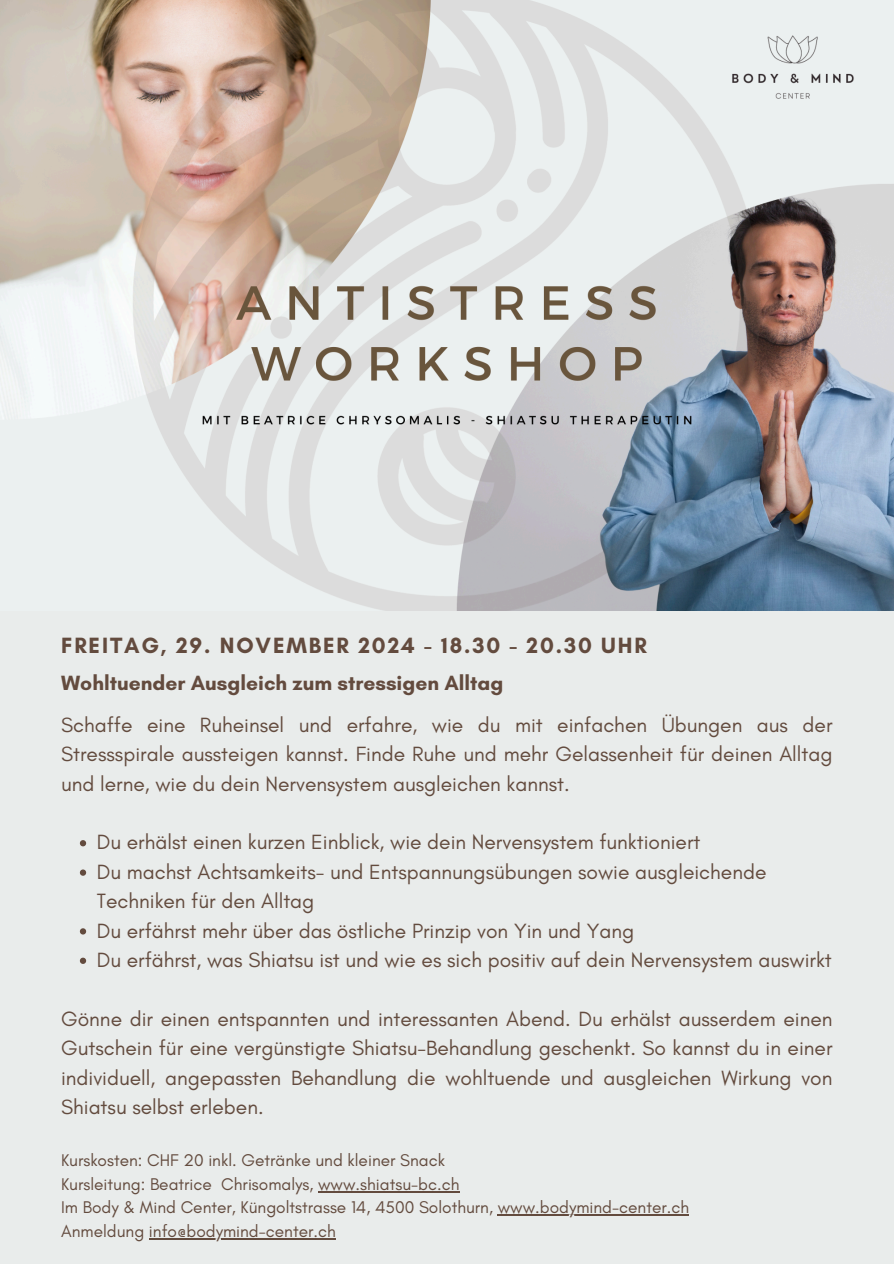
<style>
.page{position:relative;width:894px;height:1264px;background:#fff}
.page>*{position:absolute;margin:0;border:0;box-sizing:border-box;transform-origin:0 0}
.t1{font:700 22.5px "Glacial Indifference";letter-spacing:.085em;color:#634b3e}
.t2{font:21px/29.4px "Glacial Indifference";color:#634b3e;text-align:justify}
.t3{font:700 21px "Glacial Indifference";color:#634b3e}
.t4{font:17.25px "Glacial Indifference";color:#634b3e}
</style>
<div class="page">
<div style="left:0;top:0;width:893px;height:1263px;background:#e9eceb"></div>
<img style="left:0;top:0;width:893px;height:610px">
<svg style="left:80px;top:840px;width:6px;height:6px"></svg>
<svg style="left:80px;top:869px;width:6px;height:6px"></svg>
<svg style="left:80px;top:928px;width:6px;height:6px"></svg>
<svg style="left:80px;top:957px;width:6px;height:6px"></svg>
<hr style="left:318px;top:1190px;width:141px;height:2px;background:#634b3e">
<hr style="left:497px;top:1214px;width:192px;height:1px;background:#634b3e">
<hr style="left:149px;top:1238px;width:187px;height:1px;background:#634b3e">
<h1 class="t1" style="left:61px;top:631px;width:587px">FREITAG, 29. NOVEMBER 2024 - 18.30 - 20.30 UHR</h1>
<h1 class="t3" style="left:61px;top:670px;width:443px">Wohltuender Ausgleich zum stressigen Alltag</h1>
<h2 class="t2" style="left:61px;top:710px;width:772px">Schaffe eine Ruheinsel und erfahre, wie du mit einfachen Übungen aus der Stressspirale aussteigen kannst. Finde Ruhe und mehr Gelassenheit für deinen Alltag und lerne, wie du dein Nervensystem ausgleichen kannst.</h2>
<p class="t2" style="left:97px;top:827px;width:605px">Du erhälst einen kurzen Einblick, wie dein Nervensystem funktioniert</p>
<p class="t2" style="left:97px;top:856px;width:671px">Du machst Achtsamkeits- und Entspannungsübungen sowie ausgleichende<br>Techniken für den Alltag</p>
<p class="t2" style="left:97px;top:915px;width:539px">Du erfährst mehr über das östliche Prinzip von Yin und Yang</p>
<p class="t2" style="left:97px;top:945px;width:736px">Du erfährst, was Shiatsu ist und wie es sich positiv auf dein Nervensystem auswirkt</p>
<h2 class="t2" style="left:61px;top:1003px;width:772px">Gönne dir einen entspannten und interessanten Abend. Du erhälst ausserdem einen Gutschein für eine vergünstigte Shiatsu-Behandlung geschenkt. So kannst du in einer individuell, angepassten Behandlung die wohltuende und ausgleichen Wirkung von Shiatsu selbst erleben.</h2>
<p class="t4" style="left:61px;top:1149px;width:385px">Kurskosten: CHF 20 inkl. Getränke und kleiner Snack</p>
<p class="t4" style="left:61px;top:1173px;width:400px">Kursleitung: Beatrice Chrisomalys, www.shiatsu-bc.ch</p>
<p class="t4" style="left:61px;top:1196px;width:629px">Im Body &amp; Mind Center, Küngoltstrasse 14, 4500 Solothurn, www.bodymind-center.ch</p>
<p class="t4" style="left:61px;top:1220px;width:276px">Anmeldung info@bodymind-center.ch</p>
</div>
